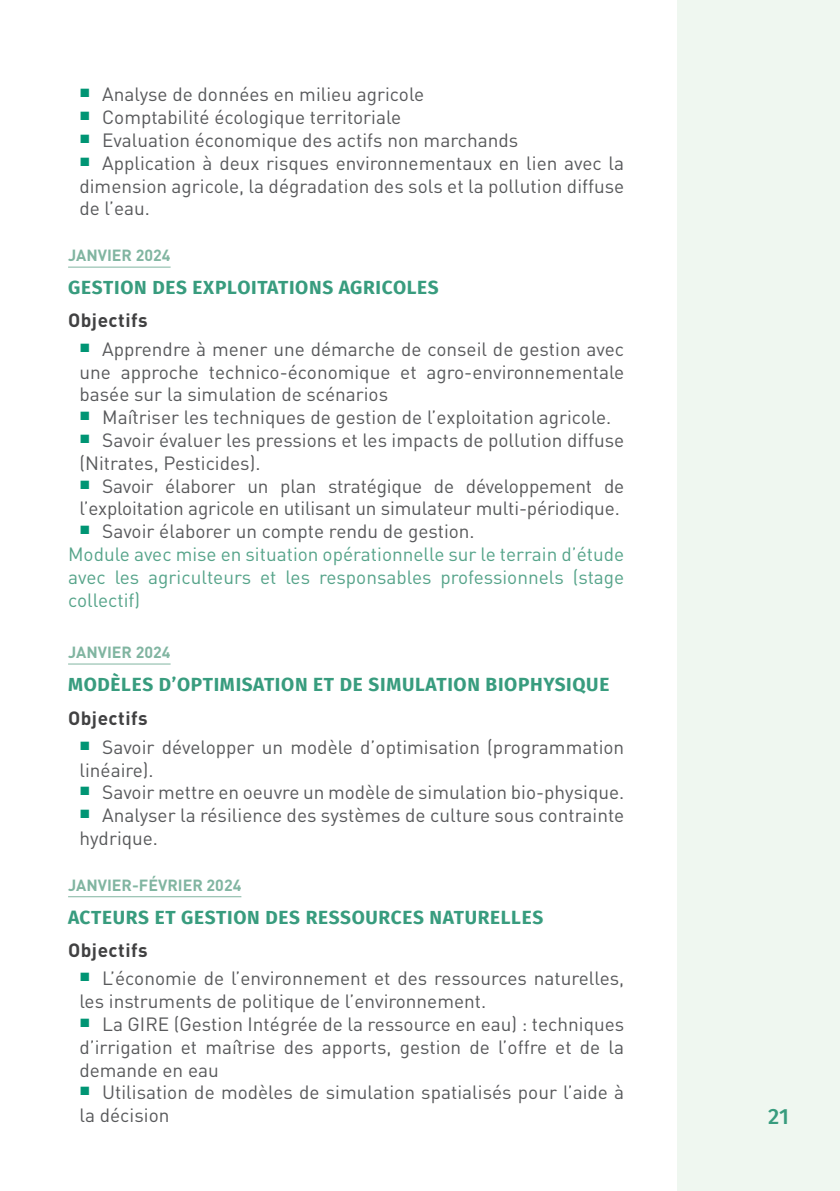
<style>
.page{position:relative;width:840px;height:1191px;background:#fff}
.page>*{position:absolute;margin:0;border:0;box-sizing:border-box;transform-origin:0 0}
.t1{font:500 22px "Fira Sans";color:#389c7e}
.t2{font:19px/22.8px "DIN";color:#58595b}
.t3{font:19px/22.8px "DIN";color:#56a48a}
.t4{font:700 19px "Fira Sans";letter-spacing:.035em;color:#389c7e}
.t5{font:700 19px "DIN";letter-spacing:.025em;color:#414142}
.t6{font:700 16px "DIN";color:#81b5a1}
.s1{color:#58595b}
</style>
<div class="page">
<div style="left:676px;top:0;width:163px;height:1191px;background:#eff7f0"></div>
<hr style="left:68px;top:267px;width:102px;height:1px;background:#81b5a1">
<hr style="left:68px;top:663px;width:102px;height:1px;background:#81b5a1">
<hr style="left:68px;top:896px;width:173px;height:1px;background:#81b5a1">
<p class="t2" style="left:79px;top:83px;width:346px"><sup>■</sup> Analyse de données en milieu agricole</p>
<p class="t2" style="left:79px;top:106px;width:323px"><sup>■</sup> Comptabilité écologique territoriale</p>
<p class="t2" style="left:79px;top:128px;width:440px"><sup>■</sup> Evaluation économique des actifs non marchands</p>
<p class="t2" style="left:79px;top:151px;width:546px;text-align:justify"><sup>■</sup> Application à deux risques environnementaux en lien avec la dimension agricole, la dégradation des sols et la pollution diffuse de l’eau.</p>
<p class="t6" style="left:68px;top:245px;width:104px">JANVIE R 2024</p>
<p class="t4" style="left:68px;top:272px;width:372px">GESTION DES EXPLOITATIONS AGRICOLES</p>
<p class="t5" style="left:68px;top:308px;width:81px">OBJECTIFS</p>
<p class="t2" style="left:79px;top:337px;width:546px;text-align:justify"><sup>■</sup> Apprendre à mener une démarche de conseil de gestion avec une approche technico-économique et agro-environnementale basée sur la simulation de scénarios</p>
<p class="t2" style="left:79px;top:405px;width:533px"><sup>■</sup> Maîtriser les techniques de gestion de l’exploitation agricole.</p>
<p class="t2" style="left:79px;top:428px;width:546px"><sup>■</sup> Savoir évaluer les pressions et les impacts de pollution diffuse (Nitrates, Pesticides).</p>
<p class="t2" style="left:79px;top:474px;width:546px"><sup>■</sup> Savoir élaborer un plan stratégique de développement de l’exploitation agricole en utilisant un simulateur multi-périodique.</p>
<p class="t3" style="left:68px;top:519px;width:557px;text-indent:11px"><sup>■</sup> <span class="s1">Savoir élaborer un compte rendu de gestion.<br></span>Module avec mise en situation opérationnelle sur le terrain d’étude avec les agriculteurs et les responsables professionnels (stage collectif)</p>
<p class="t6" style="left:68px;top:641px;width:104px">JANVIE R 2024</p>
<p class="t4" style="left:68px;top:668px;width:542px">MODÈLES D’OPTIMISATION ET DE SIMULATION BIOPHYSIQUE</p>
<p class="t5" style="left:68px;top:706px;width:81px">OBJECTIFS</p>
<p class="t2" style="left:79px;top:735px;width:546px"><sup>■</sup> Savoir développer un modèle d’optimisation (programmation linéaire).</p>
<p class="t2" style="left:79px;top:781px;width:546px"><sup>■</sup> Savoir mettre en oeuvre un modèle de simulation bio-physique.</p>
<p class="t2" style="left:79px;top:803px;width:546px"><sup>■</sup> Analyser la résilience des systèmes de culture sous contrainte hydrique.</p>
<p class="t6" style="left:68px;top:874px;width:175px">JANVIE R-FÉVRIE R 2024</p>
<p class="t4" style="left:68px;top:901px;width:476px">ACTEURS ET GESTION DES RESSOURCES NATURELLES</p>
<p class="t5" style="left:68px;top:937px;width:81px">OBJECTIFS</p>
<p class="t2" style="left:79px;top:966px;width:546px"><sup>■</sup> L’économie de l’environnement et des ressources naturelles, les instruments de politique de l’environnement.</p>
<p class="t2" style="left:79px;top:1012px;width:546px;text-align:justify"><sup>■</sup> La GIRE (Gestion Intégrée de la ressource en eau) : techniques d’irrigation et maîtrise des apports, gestion de l’offre et de la demande en eau</p>
<p class="t2" style="left:79px;top:1080px;width:546px"><sup>■</sup> Utilisation de modèles de simulation spatialisés pour l’aide à la décision</p>
<p class="t1" style="left:767px;top:1098px;width:23px">21</p>
</div>
